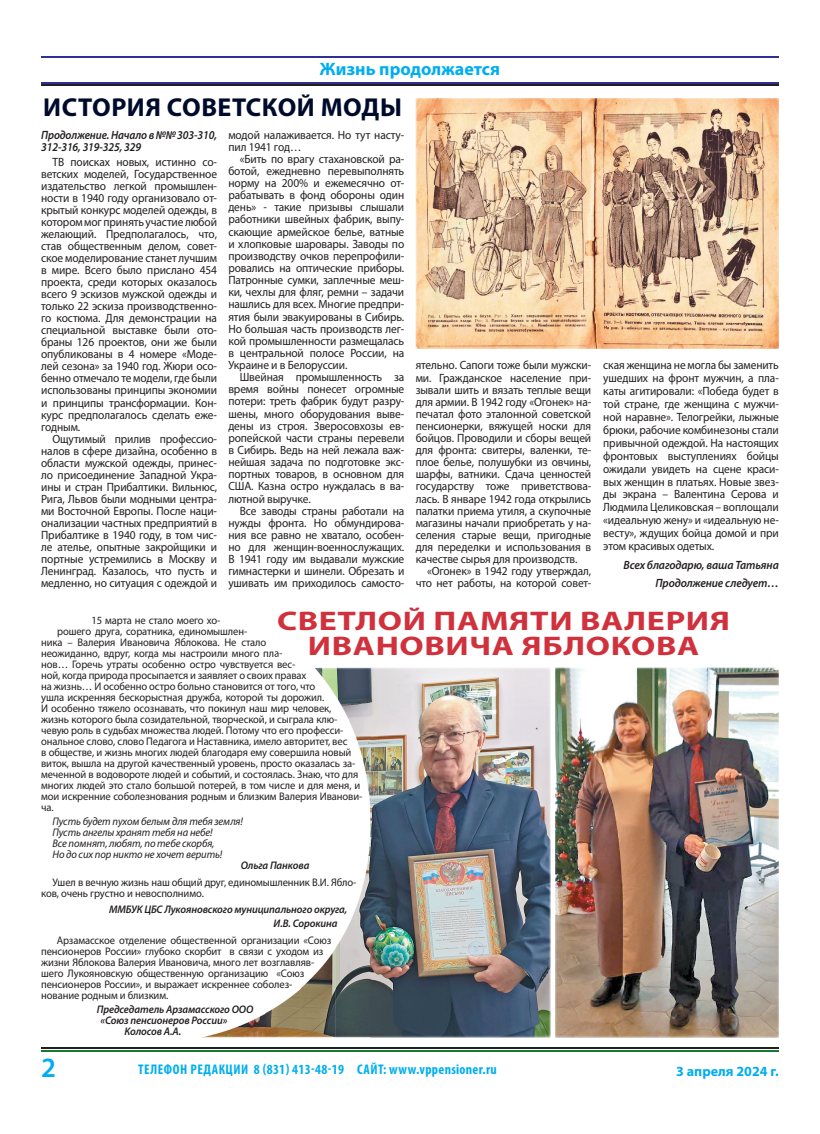
<style>
.page{position:relative;width:820px;height:1134px;background:#fff}
.page>*{position:absolute;margin:0;border:0;box-sizing:border-box;transform-origin:0 0}
.t1{font:600 28px "Myriad Pro";color:#00aeef}
.t2{font:700 27px/25px "Myriad Pro";letter-spacing:.02em;color:#d0313c;text-align:center;scale:1.25 1}
.t3{font:700 26px "Myriad Pro";letter-spacing:.02em;color:#000b2c}
.t4{font:700 18px "Myriad Pro";color:#00aeef}
.t5{font:700 condensed 14px "Myriad Pro";letter-spacing:.04em;color:#00aeef}
.t6{font:700 14px "Myriad Pro";color:#00aeef}
.t7{font:12px/12.1px "Myriad Pro";letter-spacing:-.01em;color:#231f20;text-align:justify;scale:.95 1}
.t8{font:italic 600 12px/12px "Myriad Pro";letter-spacing:-.01em;color:#231f20;scale:.92 1}
.t9{font:italic 600 12px/18.6px "Myriad Pro";letter-spacing:-.01em;color:#231f20;text-align:right;scale:.95 1}
.t10{font:11px/11px "Myriad Pro";letter-spacing:-.01em;color:#231f20;scale:.96 1}
.t11{font:italic 600 11px/13.9px "Myriad Pro";letter-spacing:-.01em;color:#231f20;scale:.96 1}
.t12{font:italic 11px/11px "Myriad Pro";letter-spacing:-.01em;color:#231f20;scale:.96 1}
</style>
<div class="page">
<hr style="left:41px;top:1047px;width:737px;height:1px;background:#231f20">
<hr style="left:41px;top:1050px;width:737px;height:1px;background:#157a2f">
<hr style="left:41px;top:57px;width:737px;height:1px;background:#2e3092">
<hr style="left:41px;top:84px;width:737px;height:1px;background:#231f20">
<hr style="left:41px;top:82px;width:737px;height:1px;background:#2e3092">
<img style="left:370px;top:668px;width:180px;height:369px">
<img style="left:555px;top:668px;width:223px;height:369px">
<img style="left:415px;top:98px;width:363px;height:251px">
<img style="left:201px;top:1037px;width:169px;height:1px">
<img style="left:364px;top:668px;width:6px;height:66px">
<img style="left:364px;top:734px;width:6px;height:303px">
<svg style="left:203px;top:667px;width:161px;height:370px"></svg>
<h3 class="t4" style="left:320px;top:57px;width:181px">Жизнь продолжается</h3>
<h3 class="t3" style="left:43px;top:91px;width:360px">ИСТОРИЯ СОВЕТСКОЙ МОДЫ</h3>
<p class="t8" style="left:41px;top:128px;width:193px">Продолжение. Начало в №№ 303-310,<br>312-316, 319-325, 329</p>
<p class="t7" style="left:41px;top:155px;width:187px;text-indent:11px">ТВ поисках новых, истинно со&shy;ветских моделей, Государственное издательство легкой промышлен&shy;ности в 1940 году организовало от&shy;крытый конкурс моделей одежды, в котором мог принять участие любой желающий. Предполагалось, что, став общественным делом, совет&shy;ское моделирование станет лучшим в мире. Всего было прислано 454 проекта, среди которых оказалось всего 9 эскизов мужской одежды и только 22 эскиза производственно&shy;го костюма. Для демонстрации на специальной выставке были ото&shy;браны 126 проектов, они же были опубликованы в 4 номере «Моде&shy;лей сезона» за 1940 год. Жюри осо&shy;бенно отмечало те модели, где были использованы принципы экономии и принципы трансформации. Кон&shy;курс предполагалось сделать еже&shy;годным.</p>
<p class="t7" style="left:41px;top:432px;width:187px;text-indent:11px">Ощутимый прилив профессио&shy;налов в сфере дизайна, особенно в области мужской одежды, принес&shy;ло присоединение Западной Укра&shy;ины и стран Прибалтики. Вильнюс, Рига, Львов были модными центра&shy;ми Восточной Европы. После наци&shy;онализации частных предприятий в Прибалтике в 1940 году, в том чис&shy;ле ателье, опытные закройщики и портные устремились в Москву и Ленинград. Казалось, что пусть и медленно, но ситуация с одеждой и</p>
<p class="t7" style="left:228px;top:128px;width:186px">модой налаживается. Но тут насту&shy;пил 1941 год…</p>
<p class="t7" style="left:228px;top:153px;width:187px;text-indent:11px">«Бить по врагу стахановской ра&shy;ботой, ежедневно перевыполнять норму на 200% и ежемесячно от&shy;рабатывать в фонд обороны один день» - такие призывы слышали работники швейных фабрик, выпу&shy;скающие армейское белье, ватные и хлопковые шаровары. Заводы по производству очков перепрофили&shy;ровались на оптические приборы.<br>Патронные сумки, заплечные меш&shy;ки, чехлы для фляг, ремни – задачи нашлись для всех. Многие предпри&shy;ятия были эвакуированы в Сибирь.<br>Но большая часть производств лег&shy;кой промышленности размещалась в центральной полосе России, на Украине и в Белоруссии.</p>
<p class="t7" style="left:228px;top:371px;width:187px;text-indent:11px">Швейная промышленность за время войны понесет огромные потери: треть фабрик будут разру&shy;шены, много оборудования выве&shy;дены из строя. Зверосовхозы ев&shy;ропейской части страны перевели в Сибирь. Ведь на ней лежала важ&shy;нейшая задача по подготовке экс&shy;портных товаров, в основном для США. Казна остро нуждалась в ва&shy;лютной выручке.</p>
<p class="t7" style="left:228px;top:504px;width:187px;text-indent:11px">Все заводы страны работали на нужды фронта. Но обмундирова&shy;ния все равно не хватало, особен&shy;но для женщин-военнослужащих.<br>В 1941 году им выдавали мужские гимнастерки и шинели. Обрезать и ушивать им приходилось самосто-</p>
<p class="t7" style="left:415px;top:359px;width:186px">ятельно. Сапоги тоже были мужски&shy;ми. Гражданское население при&shy;зывали шить и вязать теплые вещи для армии. В 1942 году «Огонек» на&shy;печатал фото эталонной советской пенсионерки, вяжущей носки для бойцов. Проводили и сборы вещей для фронта: свитеры, валенки, те&shy;плое белье, полушубки из овчины, шарфы, ватники. Сдача ценностей государству тоже приветствова&shy;лась. В январе 1942 года открылись палатки приема утиля, а скупочные магазины начали приобретать у на&shy;селения старые вещи, пригодные для переделки и использования в качестве сырья для производств.</p>
<p class="t7" style="left:415px;top:565px;width:186px;text-align:right">«Огонек» в 1942 году утверждал, что нет работы, на которой совет-</p>
<p class="t7" style="left:603px;top:359px;width:186px;line-height:12.9px">ская женщина не могла бы заменить ушедших на фронт мужчин, а пла&shy;каты агитировали: «Победа будет в той стране, где женщина с мужчи&shy;ной наравне». Телогрейки, лыжные брюки, рабочие комбинезоны стали привычной одеждой. На настоящих фронтовых выступлениях бойцы ожидали увидеть на сцене краси&shy;вых женщин в платьях. Новые звез&shy;ды экрана – Валентина Серова и Людмила Целиковская – воплощали «идеальную жену» и «идеальную не&shy;весту», ждущих бойца домой и при этом красивых одетых.</p>
<p class="t9" style="left:623px;top:555px;width:165px">Всех благодарю, ваша Татьяна<br>Продолжение следует…</p>
<h2 class="t2" style="left:277px;top:608px;width:364px">СВЕТЛОЙ ПАМЯТИ ВАЛЕРИЯ<br>ИВАНОВИЧА ЯБЛОКОВА</h2>
<p class="t10" style="left:91px;top:614px;width:136px">15 марта не стало моего хо-</p>
<p class="t10" style="left:57px;top:625px;width:199px">рошего друга, соратника, единомышлен-</p>
<p class="t10" style="left:41px;top:636px;width:236px">ника – Валерия Ивановича Яблокова. Не стало</p>
<p class="t10" style="left:41px;top:647px;width:253px">неожиданно, вдруг, когда мы настроили много пла-</p>
<p class="t10" style="left:41px;top:658px;width:266px">нов… Горечь утраты особенно остро чувствуется вес-</p>
<p class="t10" style="left:41px;top:669px;width:278px">ной, когда природа просыпается и заявляет о своих правах</p>
<p class="t10" style="left:41px;top:680px;width:287px">на жизнь… И особенно остро больно становится от того, что</p>
<p class="t10" style="left:41px;top:691px;width:296px">ушла искренняя бескорыстная дружба, которой ты дорожил.</p>
<p class="t10" style="left:41px;top:702px;width:304px">И особенно тяжело осознавать, что покинул наш мир человек,</p>
<p class="t10" style="left:41px;top:713px;width:310px">жизнь которого была созидательной, творческой, и сыграла клю-</p>
<p class="t10" style="left:41px;top:724px;width:316px">чевую роль в судьбах множества людей. Потому что его професси-</p>
<p class="t10" style="left:41px;top:736px;width:320px">ональное слово, слово Педагога и Наставника, имело авторитет, вес</p>
<p class="t10" style="left:41px;top:747px;width:324px">в обществе, и жизнь многих людей благодаря ему совершила новый</p>
<p class="t10" style="left:41px;top:758px;width:329px">виток, вышла на другой качественный уровень, просто оказалась за-</p>
<p class="t10" style="left:41px;top:769px;width:332px">меченной в водовороте людей и событий, и состоялась. Знаю, что для</p>
<p class="t10" style="left:41px;top:780px;width:334px">многих людей это стало большой потерей, в том числе и для меня, и</p>
<p class="t10" style="left:41px;top:791px;width:336px">мои искренние соболезнования родным и близким Валерия Иванови-</p>
<p class="t10" style="left:41px;top:802px;width:15px">ча.</p>
<p class="t12" style="left:52px;top:815px;width:200px">Пусть будет пухом белым для тебя земля!<br>Пусть ангелы хранят тебя на небе!<br>Все помнят, любят, по тебе скорбя,<br>Но до сих пор никто не хочет верить!</p>
<p class="t11" style="left:241px;top:858px;width:73px">Ольга Панкова</p>
<p class="t10" style="left:41px;top:876px;width:330px;text-indent:11px">Ушел в вечную жизнь наш общий друг, единомышленник В.И. Ябло&shy;ков, очень грустно и невосполнимо.</p>
<p class="t11" style="left:273px;top:902px;width:78px;text-indent:-164px">ММБУК ЦБС Лукояновского муниципального округа,<br>И.В. Сорокина</p>
<p class="t10" style="left:41px;top:935px;width:304px;text-indent:16px">Арзамасское отделение общественной организации «Союз пенсионеров России» глубоко скорбит в связи с уходом из жизни Яблокова Валерия Ивановича, много лет возглавляв&shy;шего Лукояновскую общественную организацию «Союз пенсионеров России», и выражает искреннее соболез&shy;нование родным и близким.</p>
<p class="t11" style="left:97px;top:1002px;width:164px">Председатель Арзамасского ООО</p>
<p class="t11" style="left:100px;top:1013px;width:133px">«Союз пенсионеров России»</p>
<p class="t11" style="left:124px;top:1024px;width:61px">Колосов А.А.</p>
<h1 class="t1" style="left:41px;top:1050px;width:16px">2</h1>
<p class="t5" style="left:138px;top:1061px;width:360px">ТЕЛЕФОН РЕДАКЦИИ 8 (831) 413-48-19 САЙТ: www.vppensioner.ru</p>
<p class="t6" style="left:676px;top:1062px;width:104px">3 апреля 2024 г.</p>
</div>
